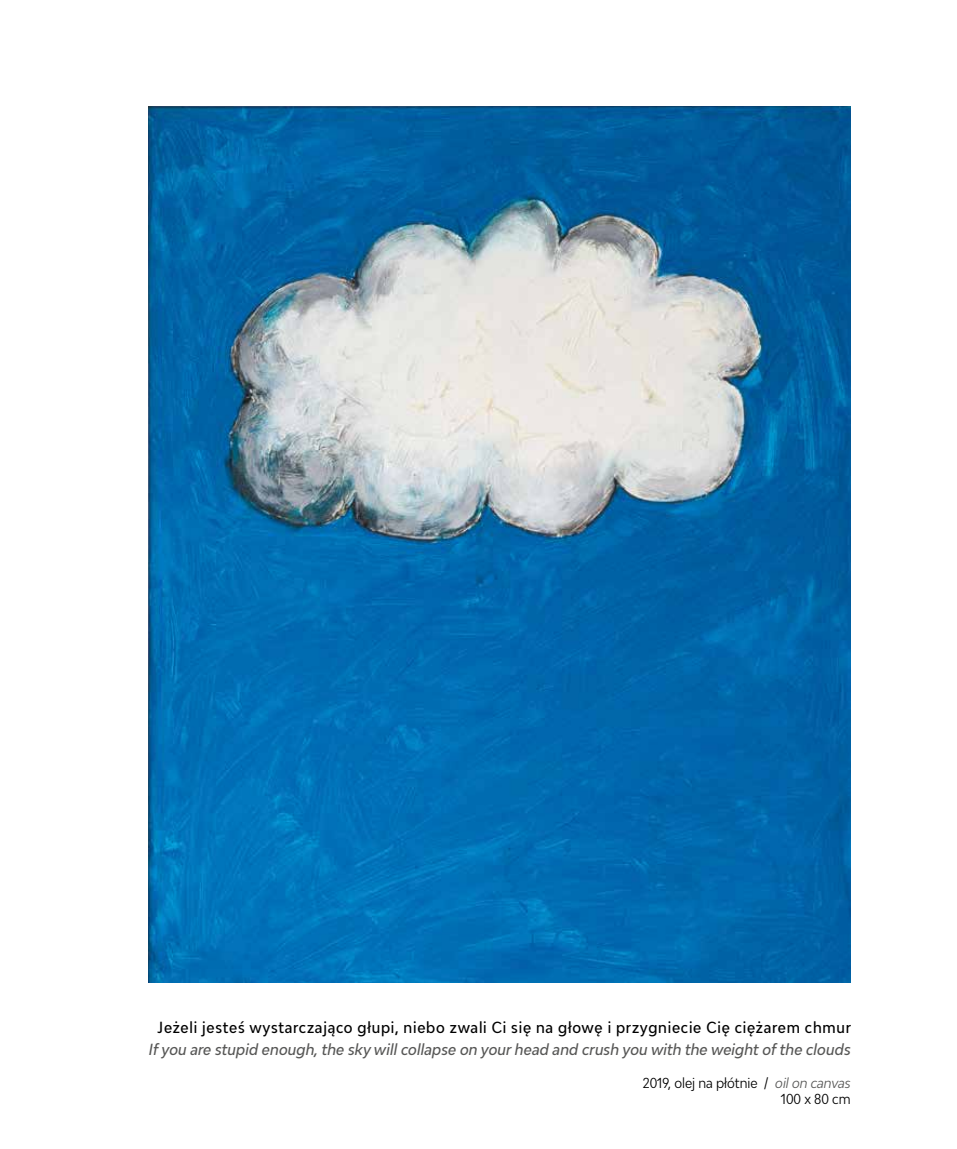
<style>
.page{position:relative;width:957px;height:1149px;background:#fff}
.page>*{position:absolute;margin:0;border:0;box-sizing:border-box;transform-origin:0 0}
.t1{font:italic 500 condensed 15px "Bw Modelica";letter-spacing:.01em;color:#575756}
.t2{font:500 condensed 15px "Bw Modelica";letter-spacing:.05em;color:#000}
.t3{font:condensed 13.5px/16.2px "Bw Modelica";color:#000;text-align:right}
.s1{font-style:italic;color:#575756}
</style>
<div class="page">
<img style="left:149px;top:106px;width:701px;height:875px">
<p class="t2" style="left:158px;top:1017px;width:695px">Jeżeli jesteś wystarczająco głupi, niebo zwali Ci się na głowę i przygniecie Cię ciężarem chmur</p>
<p class="t1" style="left:149px;top:1039px;width:703px">If you are stupid enough, the sky will collapse on your head and crush you with the weight of the clouds</p>
<p class="t3" style="left:643px;top:1074px;width:209px">2019, olej na płótnie / <span class="s1">oil on canvas<br></span>100 x 80 cm</p>
</div>
